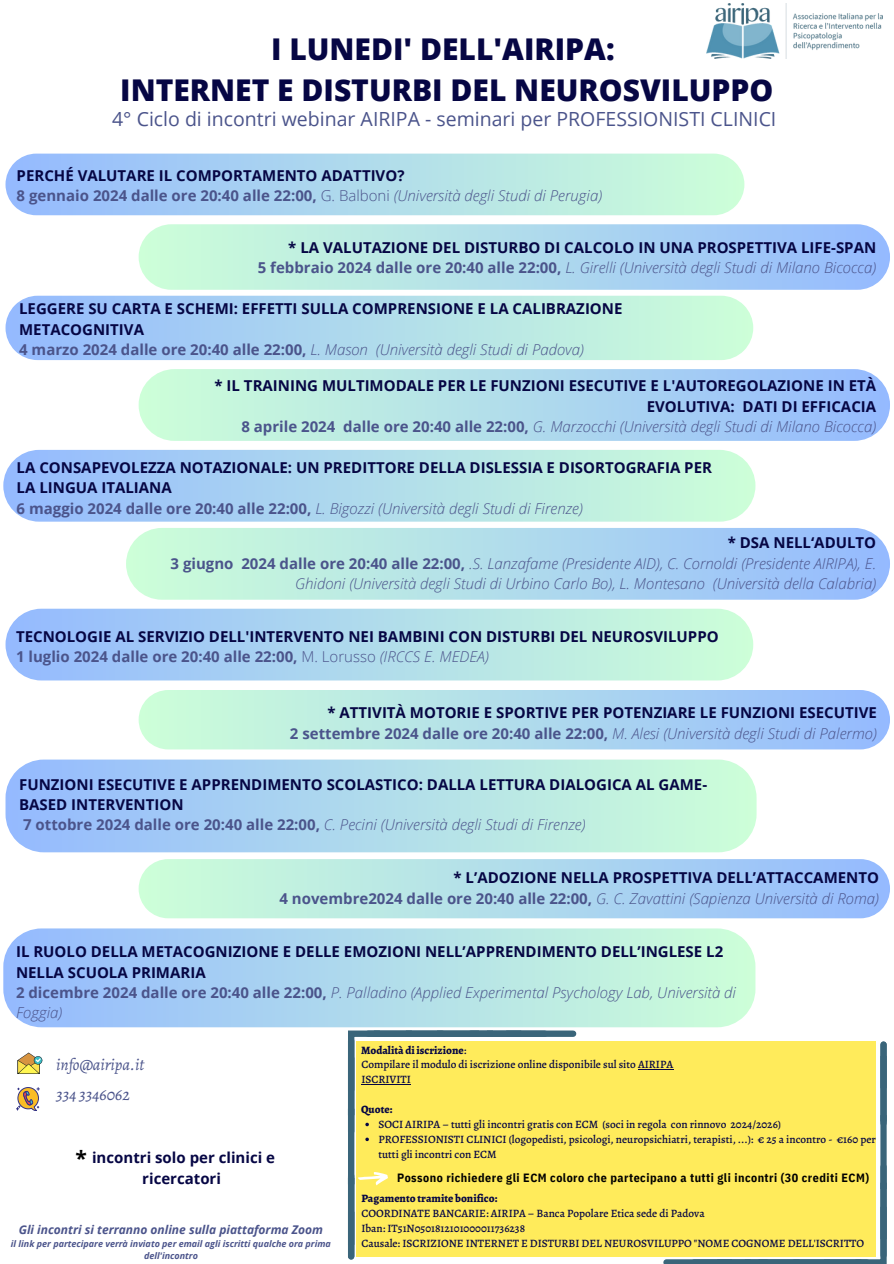
<style>
.page{position:relative;width:894px;height:1264px;background:#fff}
.page>*{position:absolute;margin:0;border:0;box-sizing:border-box;transform-origin:0 0}
.t1{font:800 30px/41.7px "Open Sans";color:#060644;text-align:center}
.t2{font:700 21px "Open Sans";color:#000}
.t3{font:19.5px "Open Sans";color:#4b548b}
.t4{font:italic 16.5px/29.2px "Alegreya";color:#4b548b}
.t5{font:700 15px/20.2px "Open Sans";color:#060644}
.t6{font:italic 300 15px/20.2px "Open Sans";color:#4b548b;text-align:right}
.t7{font:700 12px "IBM Plex Sans Cond";letter-spacing:.04em;color:#000}
.t8{font:italic 700 12px "Open Sans";color:#4b548b}
.t9{font:500 11.25px/14.9px "Alegreya";color:#060644}
.t10{font:800 11.25px "Alegreya";color:#060644}
.t11{font:italic 700 9px/12px "Open Sans";color:#4b548b;text-align:center}
.s1{color:#4b548b}
.s2{font-weight:300;color:#4b548b}
.s3{font-weight:300;font-style:italic;color:#4b548b}
.s4{font-weight:700;font-style:normal;color:#060644}
.s5{font-weight:700;font-style:normal}
.s6{font-weight:800}
</style>
<div class="page">
<svg style="left:18px;top:1052px;width:24px;height:21px"></svg>
<svg style="left:16px;top:1087px;width:23px;height:23px"></svg>
<svg style="left:139px;top:690px;width:750px;height:59px;background:#b1dceb"></svg>
<div style="left:6px;top:608px;width:747px;height:72px;background:linear-gradient(to right,#94b9ff,#cdffd8);border-radius:36px"></div>
<svg style="left:139px;top:859px;width:750px;height:59px;background:#b2dceb"></svg>
<svg style="left:6px;top:759px;width:750px;height:93px;background:#b2dceb"></svg>
<div style="left:126px;top:528px;width:763px;height:71px;background:linear-gradient(to right,#cdffd8,#94baff);border-radius:36px"></div>
<svg style="left:6px;top:154px;width:738px;height:61px;background:#b1dceb"></svg>
<svg style="left:139px;top:224px;width:750px;height:66px;background:#b2ddeb"></svg>
<svg style="left:6px;top:296px;width:747px;height:64px;background:#b1dceb"></svg>
<div style="left:139px;top:369px;width:750px;height:72px;background:linear-gradient(to right,#cdffd8,#94baff);border-radius:36px"></div>
<div style="left:3px;top:450px;width:752px;height:71px;background:linear-gradient(to right,#95baff,#cdffd8);border-radius:36px"></div>
<svg style="left:3px;top:928px;width:752px;height:99px;background:#b2dceb"></svg>
<img style="left:706px;top:3px;width:176px;height:56px">
<svg style="left:464px;top:1027px;width:87px;height:13px"></svg>
<div style="left:506px;top:1030px;width:15px;height:6px;background:#3a657a"></div>
<div style="left:437px;top:1030px;width:42px;height:6px;background:#3a657a"></div>
<svg style="left:877px;top:1041px;width:10px;height:88px"></svg>
<div style="left:880px;top:1055px;width:6px;height:33px;background:#3a657a"></div>
<svg style="left:687px;top:1256px;width:85px;height:7px"></svg>
<svg style="left:788px;top:1160px;width:99px;height:103px"></svg>
<hr style="left:717px;top:1259px;width:14px;height:4px;background:#3a657a">
<svg style="left:758px;top:1259px;width:41px;height:4px"></svg>
<div style="left:357px;top:1041px;width:518px;height:215px;background:#ffeb5b"></div>
<svg style="left:347px;top:1169px;width:41px;height:91px"></svg>
<hr style="left:638px;top:1069px;width:35px;height:1px;background:#060644">
<svg style="left:344px;top:1027px;width:104px;height:114px"></svg>
<h6 class="t1" style="left:120px;top:27px;width:654px">I LUNEDI' DELL'AIRIPA:<br>INTERNET E DISTURBI DEL NEUROSVILUPPO</h6>
<p class="t3" style="left:112px;top:105px;width:665px">4° Ciclo di incontri webinar AIRIPA - seminari per PROFESSIONISTI CLINICI</p>
<p class="t5" style="left:17px;top:165px;width:587px">PERCHÉ VALUTARE IL COMPORTAMENTO ADATTIVO?<br><span class="s1">8 gennaio 2024 dalle ore 20:40 alle 22:00,</span> <span class="s2">G. Balboni</span> <span class="s3">(Università degli Studi di Perugia)</span></p>
<p class="t5" style="left:258px;top:236px;width:619px;text-align:right">* LA VALUTAZIONE DEL DISTURBO DI CALCOLO IN UNA PROSPETTIVA LIFE-SPAN<br><span class="s1">5 febbraio 2024 dalle ore 20:40 alle 22:00,</span> <span class="s3">L. Girelli (Università degli Studi di Milano Bicocca)</span></p>
<p class="t5" style="left:19px;top:298px;width:604px">LEGGERE SU CARTA E SCHEMI: EFFETTI SULLA COMPRENSIONE E LA CALIBRAZIONE<br>METACOGNITIVA<br><span class="s1">4 marzo 2024 dalle ore 20:40 alle 22:00,</span> <span class="s3">L. Mason (Università degli Studi di Padova)</span></p>
<p class="t5" style="left:214px;top:375px;width:663px;text-align:right">* IL TRAINING MULTIMODALE PER LE FUNZIONI ESECUTIVE E L'AUTOREGOLAZIONE IN ETÀ<br>EVOLUTIVA: DATI DI EFFICACIA<br><span class="s1">8 aprile 2024 dalle ore 20:40 alle 22:00,</span> <span class="s3">G. Marzocchi (Università degli Studi di Milano Bicocca)</span></p>
<p class="t5" style="left:17px;top:457px;width:696px">LA CONSAPEVOLEZZA NOTAZIONALE: UN PREDITTORE DELLA DISLESSIA E DISORTOGRAFIA PER<br>LA LINGUA ITALIANA<br><span class="s1">6 maggio 2024 dalle ore 20:40 alle 22:00,</span> <span class="s3">L. Bigozzi (Università degli Studi di Firenze)</span></p>
<p class="t6" style="left:170px;top:532px;width:707px"><span class="s4">* DSA NELL‘ADULTO<br></span><span class="s5">3 giugno 2024 dalle ore 20:40 alle 22:00,</span> .S. Lanzafame (Presidente AID), C. Cornoldi (Presidente AIRIPA), E.<br>Ghidoni (Università degli Studi di Urbino Carlo Bo), L. Montesano (Università della Calabria)</p>
<p class="t5" style="left:16px;top:626px;width:704px">TECNOLOGIE AL SERVIZIO DELL'INTERVENTO NEI BAMBINI CON DISTURBI DEL NEUROSVILUPPO<br><span class="s1">1 luglio 2024 dalle ore 20:40 alle 22:00,</span> <span class="s2">M. Lorusso</span> <span class="s3">(IRCCS E. MEDEA)</span></p>
<p class="t5" style="left:290px;top:702px;width:588px;text-align:right">* ATTIVITÀ MOTORIE E SPORTIVE PER POTENZIARE LE FUNZIONI ESECUTIVE<br><span class="s1">2 settembre 2024 dalle ore 20:40 alle 22:00,</span> <span class="s3">M. Alesi (Università degli Studi di Palermo)</span></p>
<p class="t5" style="left:19px;top:773px;width:689px">FUNZIONI ESECUTIVE E APPRENDIMENTO SCOLASTICO: DALLA LETTURA DIALOGICA AL GAME-<br>BASED INTERVENTION<br><span class="s1">7 ottobre 2024 dalle ore 20:40 alle 22:00,</span> <span class="s3">C. Pecini (Università degli Studi di Firenze)</span></p>
<p class="t5" style="left:279px;top:867px;width:601px;text-align:right">* L’ADOZIONE NELLA PROSPETTIVA DELL’ATTACCAMENTO<br><span class="s1">4 novembre2024 dalle ore 20:40 alle 22:00,</span> <span class="s3">G. C. Zavattini (Sapienza Università di Roma)</span></p>
<p class="t5" style="left:16px;top:941px;width:721px">IL RUOLO DELLA METACOGNIZIONE E DELLE EMOZIONI NELL’APPRENDIMENTO DELL’INGLESE L2<br>NELLA SCUOLA PRIMARIA<br><span class="s1">2 dicembre 2024 dalle ore 20:40 alle 22:00,</span> <span class="s3">P. Palladino (Applied Experimental Psychology Lab, Università di Foggia)</span></p>
<h6 class="t4" style="left:56px;top:1050px;width:89px">info@airipa.it<br>334 3346062</h6>
<p class="t2" style="left:75px;top:1143px;width:13px">*</p>
<p class="t5" style="left:92px;top:1147px;width:184px;text-align:center">incontri solo per clinici e ricercatori</p>
<h1 class="t8" style="left:19px;top:1221px;width:306px">Gli incontri si terranno online sulla piattaforma Zoom</h1>
<h2 class="t11" style="left:11px;top:1237px;width:321px">il link per partecipare verrà inviato per email agli iscritti qualche ora prima dell'incontro</h2>
<p class="t9" style="left:361px;top:1042px;width:313px"><span class="s6">Modalità di iscrizione</span>:<br>Compilare il modulo di iscrizione online disponibile sul sito AIRIPA</p>
<h6 class="t9" style="left:361px;top:1072px;width:51px">ISCRIVITI</h6>
<h6 class="t9" style="left:378px;top:1101px;width:404px;text-indent:-17px"><span class="s6">Quote:<br></span>SOCI AIRIPA – tutti gli incontri gratis con ECM (soci in regola con rinnovo 2024/2026)</h6>
<h6 class="t9" style="left:378px;top:1131px;width:499px">PROFESSIONISTI CLINICI (logopedisti, psicologi, neuropsichiatri, terapisti, ...): € 25 a incontro - €160 per</h6>
<p class="t9" style="left:378px;top:1146px;width:120px">tutti gli incontri con ECM</p>
<p class="t10" style="left:361px;top:1190px;width:137px">Pagamento tramite bonifico:</p>
<h5 class="t9" style="left:361px;top:1205px;width:504px">COORDINATE BANCARIE: AIRIPA – Banca Popolare Etica sede di Padova<br>Iban: IT51N0501812101000011736238<br>Causale: ISCRIZIONE INTERNET E DISTURBI DEL NEUROSVILUPPO "NOME COGNOME DELL'ISCRITTO</h5>
<p class="t7" style="left:397px;top:1169px;width:473px">Possono richiedere gli ECM coloro che partecipano a tutti gli incontri (30 crediti ECM)</p>
</div>
